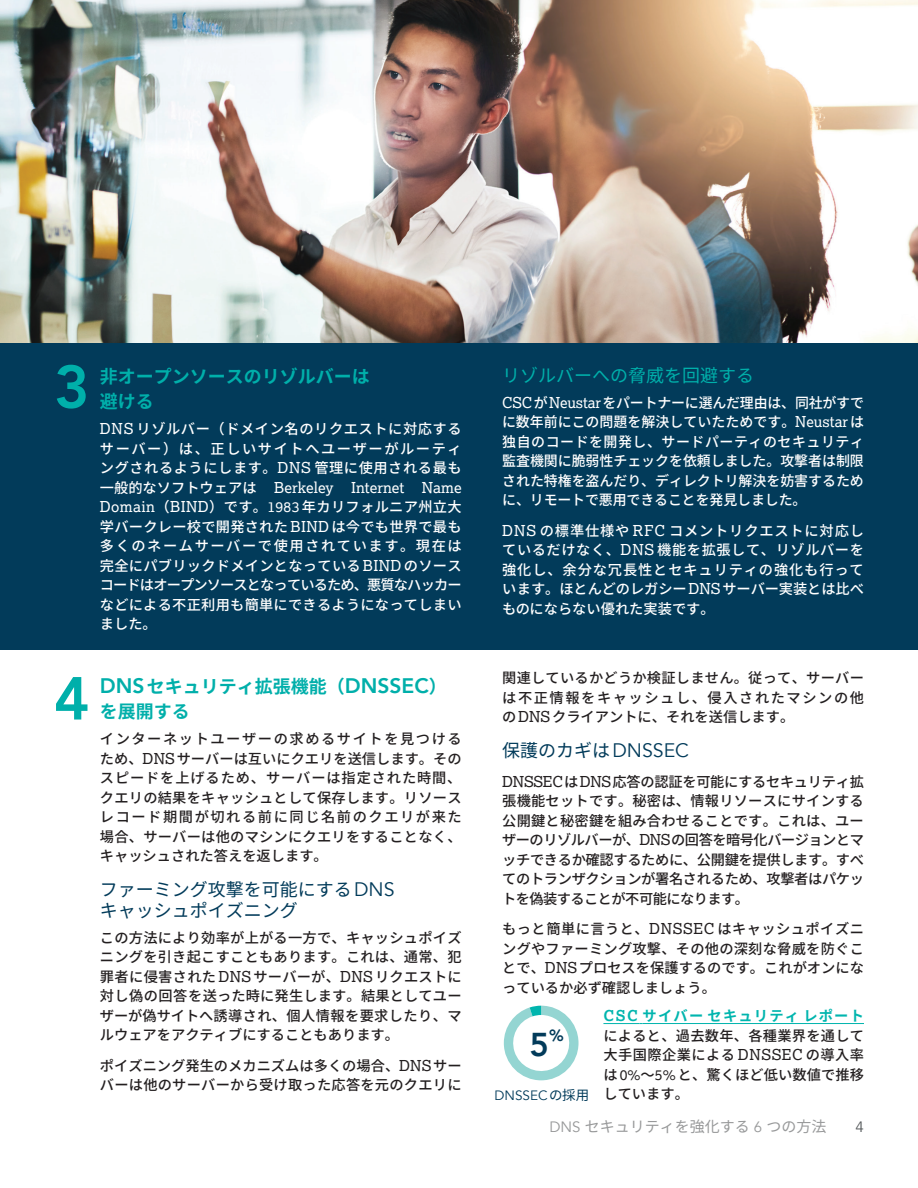
<style>
.page{position:relative;width:918px;height:1188px;background:#fff}
.page>*{position:absolute;margin:0;border:0;box-sizing:border-box;transform-origin:0 0}
.t1{font:800 60px "Avenir";color:#00afaa}
.t2{font:800 33px "Avenir";color:#023b5a}
.t3{font:700 18px/25.2px "Noto Sans CJ Kjp";color:#00afaa}
.t4{font:18px/21px "Noto Sans CJ Kjp";color:#023b5a}
.t5{font:18px "Noto Sans CJ Kjp";color:#00afaa}
.t6{font:800 16.2px "Avenir";color:#023b5a}
.t7{font:15px "Lexia";color:#fff}
.t8{font:15px "Noto Sans CJ Kjp";color:#98999a}
.t9{font:15px "Avenir";color:#535759}
.t10{font:500 14.25px/19.5px "Noto Sans CJ Kjp";color:#231f20;text-align:justify}
.t11{font:500 14.25px/19.5px "Noto Sans CJ Kjp";color:#fff;text-align:justify}
.t12{font:13.5px "Avenir";color:#023b5a}
.s1{font-family:"Lexia";font-weight:400;font-size:15px}
.s2{font-family:"Noto Sans CJ Kjp";font-weight:500;font-size:14.25px}
.s3{font-family:"Lexia";font-weight:400}
.s4{font-family:"Avenir";font-weight:800;font-size:21px}
.s5{font-family:"Avenir";font-size:19.5px}
.s6{font-family:"Lexia";font-weight:700;font-size:15px;color:#00b5ae}
.s7{font-weight:700;color:#00b5ae}
.s8{font-family:"Noto Sans CJ Kjp"}
.s9{font-family:"Avenir"}
</style>
<div class="page">
<img style="left:0;top:0;width:918px;height:343px">
<div style="left:0;top:343px;width:918px;height:307px;background:#023b5a"></div>
<hr style="left:603px;top:1023px;width:36px;height:1px;background:#00b5ae">
<hr style="left:643px;top:1023px;width:221px;height:1px;background:#00b5ae">
<svg style="left:504px;top:1006px;width:75px;height:74px"></svg>
<h1 class="t1" style="left:54px;top:340px;width:37px">3</h1>
<p class="t3" style="left:100px;top:364px;width:272px">非オープンソースのリゾルバーは避ける</p>
<p class="t11" style="left:100px;top:420px;width:363px"><span class="s1">DNS</span> リゾルバー（ドメイン名のリクエストに対応するサーバー）は、正しいサイトへユーザーがルーティングされるようにします。<span class="s1">DNS</span> 管理に使用される最も</p>
<p class="t7" style="left:100px;top:478px;width:363px"><span class="s2">一般的なソフトウェアは</span> Berkeley Internet Name</p>
<p class="t11" style="left:100px;top:498px;width:363px"><span class="s1">Domain</span>（<span class="s1">BIND</span>）です。<span class="s3">1983</span> 年カリフォルニア州立大学バークレー校で開発された <span class="s1">BIND</span> は今でも世界で最も多くのネームサーバーで使用されています。現在は完全にパブリックドメインとなっている <span class="s1">BIND</span> のソースコードはオープンソースとなっているため、悪質なハッカーなどによる不正利用も簡単にできるようになってしまいました。</p>
<h1 class="t1" style="left:54px;top:652px;width:37px">4</h1>
<p class="t3" style="left:100px;top:674px;width:348px"><span class="s4">DNS</span>セキュリティ拡張機能（<span class="s4">DNSSEC</span>）を展開する</p>
<p class="t10" style="left:100px;top:729px;width:363px">インターネットユーザーの求めるサイトを見つけるため、<span class="s1">DNS</span>サーバーは互いにクエリを送信します。そのスピードを上げるため、サーバーは指定された時間、クエリの結果をキャッシュとして保存します。リソースレコード期間が切れる前に同じ名前のクエリが来た場合、サーバーは他のマシンにクエリをすることなく、キャッシュされた答えを返します。</p>
<p class="t4" style="left:100px;top:879px;width:296px">ファーミング攻撃を可能にする <span class="s5">DNS</span>キャッシュポイズニング</p>
<p class="t10" style="left:100px;top:928px;width:363px">この方法により効率が上がる一方で、キャッシュポイズニングを引き起こすこともあります。これは、通常、犯罪者に侵害された <span class="s1">DNS</span>サーバーが、<span class="s1">DNS</span> リクエストに対し偽の回答を送った時に発生します。結果としてユーザーが偽サイトへ誘導され、個人情報を要求したり、マルウェアをアクティブにすることもあります。</p>
<p class="t10" style="left:100px;top:1056px;width:363px">ポイズニング発生のメカニズムは多くの場合、<span class="s1">DNS</span>サーバーは他のサーバーから受け取った応答を元のクエリに</p>
<p class="t5" style="left:502px;top:365px;width:253px">リゾルバーへの脅威を回避する</p>
<p class="t11" style="left:502px;top:393px;width:363px"><span class="s1">CSC</span>が<span class="s1">Neustar</span>をパートナーに選んだ理由は、同社がすでに数年前にこの問題を解決していたためです。<span class="s1">Neustar</span>は独自のコードを開発し、サードパーティのセキュリティ監査機関に脆弱性チェックを依頼しました。攻撃者は制限された特権を盗んだり、ディレクトリ解決を妨害するために、リモートで悪用できることを発見しました。</p>
<p class="t11" style="left:502px;top:521px;width:363px"><span class="s1">DNS</span> の標準仕様や <span class="s1">RFC</span> コメントリクエストに対応しているだけなく、<span class="s1">DNS</span> 機能を拡張して、リゾルバーを強化し、余分な冗長性とセキュリティの強化も行っています。ほとんどのレガシー<span class="s1">DNS</span>サーバー実装とは比べものにならない優れた実装です。</p>
<p class="t10" style="left:502px;top:668px;width:363px">関連しているかどうか検証しません。従って、サーバーは不正情報をキャッシュし、侵入されたマシンの他の<span class="s1">DNS</span>クライアントに、それを送信します。</p>
<p class="t4" style="left:502px;top:740px;width:188px">保護のカギは <span class="s5">DNSSEC</span></p>
<p class="t10" style="left:502px;top:772px;width:363px"><span class="s1">DNSSEC</span>は<span class="s1">DNS</span>応答の認証を可能にするセキュリティ拡張機能セットです。秘密は、情報リソースにサインする公開鍵と秘密鍵を組み合わせることです。これは、ユーザーのリゾルバーが、<span class="s1">DNS</span> の回答を暗号化バージョンとマッチできるか確認するために、公開鍵を提供します。すべてのトランザクションが署名されるため、攻撃者はパケットを偽装することが不可能になります。</p>
<p class="t10" style="left:502px;top:919px;width:363px">もっと簡単に言うと、<span class="s1">DNSSEC</span> はキャッシュポイズニングやファーミング攻撃、その他の深刻な脅威を防ぐことで、<span class="s1">DNS</span>プロセスを保護するのです。これがオンになっているか必ず確認しましょう。</p>
<p class="t10" style="left:603px;top:1007px;width:262px"><span class="s6">CSC</span> <span class="s7">サイバーセキュリティレポート</span>によると、過去数年、各種業界を通して大手国際企業による <span class="s1">DNSSEC</span> の導入率は<span class="s3">0%</span>～<span class="s3">5%</span>と、驚くほど低い数値で推移しています。</p>
<h2 class="t2" style="left:530px;top:1019px;width:21px">5</h2>
<p class="t6" style="left:549px;top:1023px;width:16px">%</p>
<p class="t12" style="left:495px;top:1087px;width:96px">DNSSEC<span class="s8">の採用</span></p>
<p class="t8" style="left:549px;top:1118px;width:278px"><span class="s9">DNS</span> セキュリティを強化する <span class="s9">6</span> つの方法</p>
<p class="t9" style="left:856px;top:1118px;width:10px">4</p>
</div>
